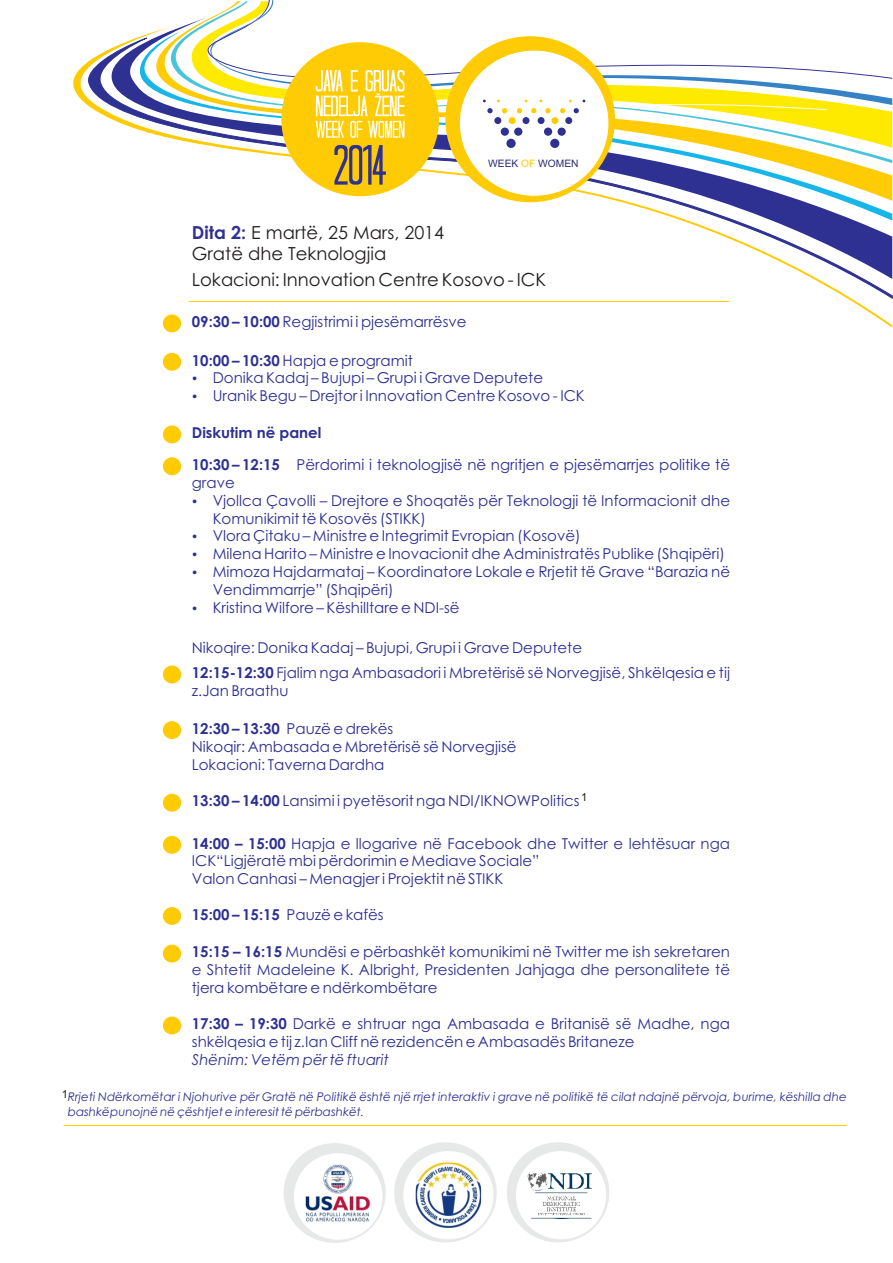
<style>
.page{position:relative;width:893px;height:1263px;background:#fff}
.page>*{position:absolute;margin:0;border:0;box-sizing:border-box;transform-origin:0 0}
.t1{font:18px/21.5px "Century Gothic";color:#231f20}
.t2{font:15px/17.9px "Century Gothic";color:#2e3092}
.t3{font:italic 15px "Century Gothic";color:#2e3092}
.t4{font:700 15px "Century Gothic";color:#2e3092}
.t5{font:italic 12px/14.2px "Century Gothic";color:#2e3092}
.t6{font:11.1px "Arial";color:#231f20}
.t7{font:10.2px "Arial Unicode MS";color:#2c2c74}
.s1{color:#ffcb04}
.s2{font-weight:700;color:#2e3092}
.s3{font-weight:700}
.s4{font-weight:400}
</style>
<div class="page">
<svg style="left:184px;top:1px;width:90px;height:25px"></svg>
<svg style="left:73px;top:26px;width:819px;height:302px"></svg>
<div style="left:281px;top:42px;width:158px;height:154px;background:#ffcb04;border-radius:50%"></div>
<svg style="left:334px;top:145px;width:52px;height:40px"></svg>
<div style="left:445px;top:36px;width:170px;height:166px;background:#ffcb04;border:12px solid #ffcb04;border-radius:50%"></div>
<div style="left:459px;top:50px;width:150px;height:146px;background:#fff;border:1px solid #ffcb04;border-radius:50%"></div>
<svg style="left:289px;top:45px;width:538px;height:93px"></svg>
<div style="left:494px;top:117px;width:7px;height:7px;background:#2e3092;border-radius:50%"></div>
<div style="left:509px;top:117px;width:7px;height:7px;background:#ffcb04;border-radius:50%"></div>
<div style="left:522px;top:117px;width:7px;height:7px;background:#2e3092;border-radius:50%"></div>
<div style="left:538px;top:117px;width:7px;height:7px;background:#2e3092;border-radius:50%"></div>
<div style="left:551px;top:117px;width:7px;height:7px;background:#ffcb04;border-radius:50%"></div>
<div style="left:565px;top:117px;width:7px;height:7px;background:#2e3092;border-radius:50%"></div>
<div style="left:501px;top:128px;width:8px;height:8px;background:#2e3092;border-radius:50%"></div>
<div style="left:514px;top:128px;width:8px;height:8px;background:#2e3092;border-radius:50%"></div>
<div style="left:544px;top:128px;width:8px;height:8px;background:#2e3092;border-radius:50%"></div>
<div style="left:557px;top:128px;width:9px;height:8px;background:#2e3092;border-radius:50%"></div>
<div style="left:506px;top:139px;width:10px;height:9px;background:#2e3092;border-radius:50%"></div>
<div style="left:550px;top:139px;width:9px;height:9px;background:#2e3092;border-radius:50%"></div>
<div style="left:163px;top:314px;width:18px;height:18px;background:#ffcb04;border-radius:50%"></div>
<div style="left:163px;top:353px;width:18px;height:18px;background:#ffcb04;border-radius:50%"></div>
<div style="left:163px;top:425px;width:18px;height:18px;background:#ffcb04;border-radius:50%"></div>
<div style="left:163px;top:457px;width:18px;height:18px;background:#ffcb04;border-radius:50%"></div>
<div style="left:163px;top:665px;width:18px;height:18px;background:#ffcb04;border-radius:50%"></div>
<div style="left:163px;top:721px;width:18px;height:18px;background:#ffcb04;border-radius:50%"></div>
<div style="left:163px;top:794px;width:18px;height:18px;background:#ffcb04;border-radius:50%"></div>
<div style="left:163px;top:836px;width:18px;height:18px;background:#ffcb04;border-radius:50%"></div>
<div style="left:163px;top:907px;width:18px;height:18px;background:#ffcb04;border-radius:50%"></div>
<div style="left:163px;top:945px;width:18px;height:17px;background:#ffcb04;border-radius:50%"></div>
<div style="left:163px;top:1016px;width:18px;height:18px;background:#ffcb04;border-radius:50%"></div>
<hr style="left:64px;top:1125px;width:783px;height:1px;background:#ffcb04">
<div style="left:284px;top:1143px;width:102px;height:100px;background:#e7e8e8;border-radius:50%"></div>
<div style="left:294px;top:1153px;width:88px;height:87px;background:#fff;border-radius:50%"></div>
<img style="left:303px;top:1161px;width:70px;height:50px">
<img style="left:306px;top:1212px;width:62px;height:9px">
<div style="left:507px;top:1142px;width:102px;height:100px;background:#e7e8e8;border-radius:50%"></div>
<div style="left:516px;top:1151px;width:90px;height:88px;background:#fff;border-radius:50%"></div>
<img style="left:527px;top:1170px;width:65px;height:49px">
<div style="left:394px;top:1142px;width:103px;height:100px;background:#e7e8e8;border-radius:50%"></div>
<div style="left:403px;top:1151px;width:90px;height:88px;background:#fff;border-radius:50%"></div>
<img style="left:416px;top:1162px;width:65px;height:66px;border-radius:2px">
<hr style="left:189px;top:301px;width:540px;height:1px;background:#ffcb04">
<p class="t7" style="left:488px;top:159px;width:92px">WEEK <span class="s1">OF</span> WOMEN</p>
<p class="t1" style="left:192px;top:223px;width:254px"><span class="s2">Dita 2:</span> E martë, 25 Mars, 2014<br>Gratë dhe Teknologjia</p>
<p class="t1" style="left:192px;top:270px;width:356px">Lokacioni: Innovation Centre Kosovo - ICK</p>
<p class="t2" style="left:192px;top:314px;width:276px"><span class="s3">09:30 – 10:00</span> Regjistrimi i pjesëmarrësve</p>
<p class="t2" style="left:192px;top:352px;width:222px"><span class="s3">10:00 – 10:30</span> Hapja e programit</p>
<p class="t2" style="left:192px;top:370px;width:353px">• Donika Kadaj – Bujupi – Grupi i Grave Deputete</p>
<p class="t2" style="left:192px;top:388px;width:394px">• Uranik Begu – Drejtor i Innovation Centre Kosovo - ICK</p>
<p class="t2" style="left:192px;top:418px;width:540px;line-height:31.8px"><span class="s3">Diskutim në panel<br>10:30 – 12:15</span> Përdorimi i teknologjisë në ngritjen e pjesëmarrjes politike të</p>
<p class="t2" style="left:192px;top:475px;width:44px">grave</p>
<p class="t2" style="left:213px;top:493px;width:519px;text-indent:-21px">• Vjollca Çavolli – Drejtore e Shoqatës për Teknologji të Informacionit dhe<br>Komunikimit të Kosovës (STIKK)</p>
<p class="t2" style="left:192px;top:528px;width:390px">• Vlora Çitaku – Ministre e Integrimit Evropian (Kosovë)</p>
<p class="t2" style="left:192px;top:546px;width:535px">• Milena Harito – Ministre e Inovacionit dhe Administratës Publike (Shqipëri)</p>
<p class="t2" style="left:213px;top:564px;width:519px;text-indent:-21px">• Mimoza Hajdarmataj – Koordinatore Lokale e Rrjetit të Grave “Barazia në<br>Vendimmarrje” (Shqipëri)</p>
<p class="t2" style="left:192px;top:600px;width:269px">• Kristina Wilfore – Këshilltare e NDI-së</p>
<p class="t2" style="left:192px;top:636px;width:540px;line-height:25.7px">Nikoqire: Donika Kadaj – Bujupi, Grupi i Grave Deputete<br><span class="s3">12:15-12:30</span> Fjalim nga Ambasadori i Mbretërisë së Norvegjisë, Shkëlqesia e tij</p>
<p class="t2" style="left:192px;top:683px;width:98px">z.Jan Braathu</p>
<p class="t2" style="left:192px;top:721px;width:326px"><span class="s3">12:30 – 13:30</span> Pauzë e drekës<br>Nikoqir: Ambasada e Mbretërisë së Norvegjisë<br>Lokacioni: Taverna Dardha</p>
<p class="t2" style="left:192px;top:793px;width:389px"><span class="s3">13:30 – 14:00</span> Lansimi i pyetësorit nga NDI/IKNOWPolitics</p>
<p class="t2" style="left:192px;top:835px;width:540px"><span class="s3">14:00 – 15:00</span> Hapja e llogarive në Facebook dhe Twitter e lehtësuar nga<br>ICK“Ligjëratë mbi përdorimin e Mediave Sociale”<br>Valon Canhasi – Menagjer i Projektit në STIKK</p>
<p class="t4" style="left:192px;top:908px;width:193px">15:00 – 15:15 <span class="s4">Pauzë e kafës</span></p>
<p class="t2" style="left:192px;top:944px;width:540px;text-align:justify"><span class="s3">15:15 – 16:15</span> Mundësi e përbashkët komunikimi në Twitter me ish sekretaren e Shtetit Madeleine K. Albright, Presidenten Jahjaga dhe personalitete të tjera kombëtare e ndërkombëtare</p>
<p class="t2" style="left:192px;top:1016px;width:540px"><span class="s3">17:30 – 19:30</span> Darkë e shtruar nga Ambasada e Britanisë së Madhe, nga shkëlqesia e tij z.Ian Cliff në rezidencën e Ambasadës Britaneze</p>
<p class="t3" style="left:192px;top:1054px;width:198px">Shënim: Vetëm për të ftuarit</p>
<p class="t5" style="left:68px;top:1091px;width:781px">Rrjeti Ndërkomëtar i Njohurive për Gratë në Politikë është një rrjet interaktiv i grave në politikë të cilat ndajnë përvoja, burime, këshilla dhe bashkëpunojnë në çështjet e interesit të përbashkët.</p>
<p class="t6" style="left:581px;top:793px;width:8px">1</p>
<p class="t6" style="left:62px;top:1090px;width:8px">1</p>
</div>
